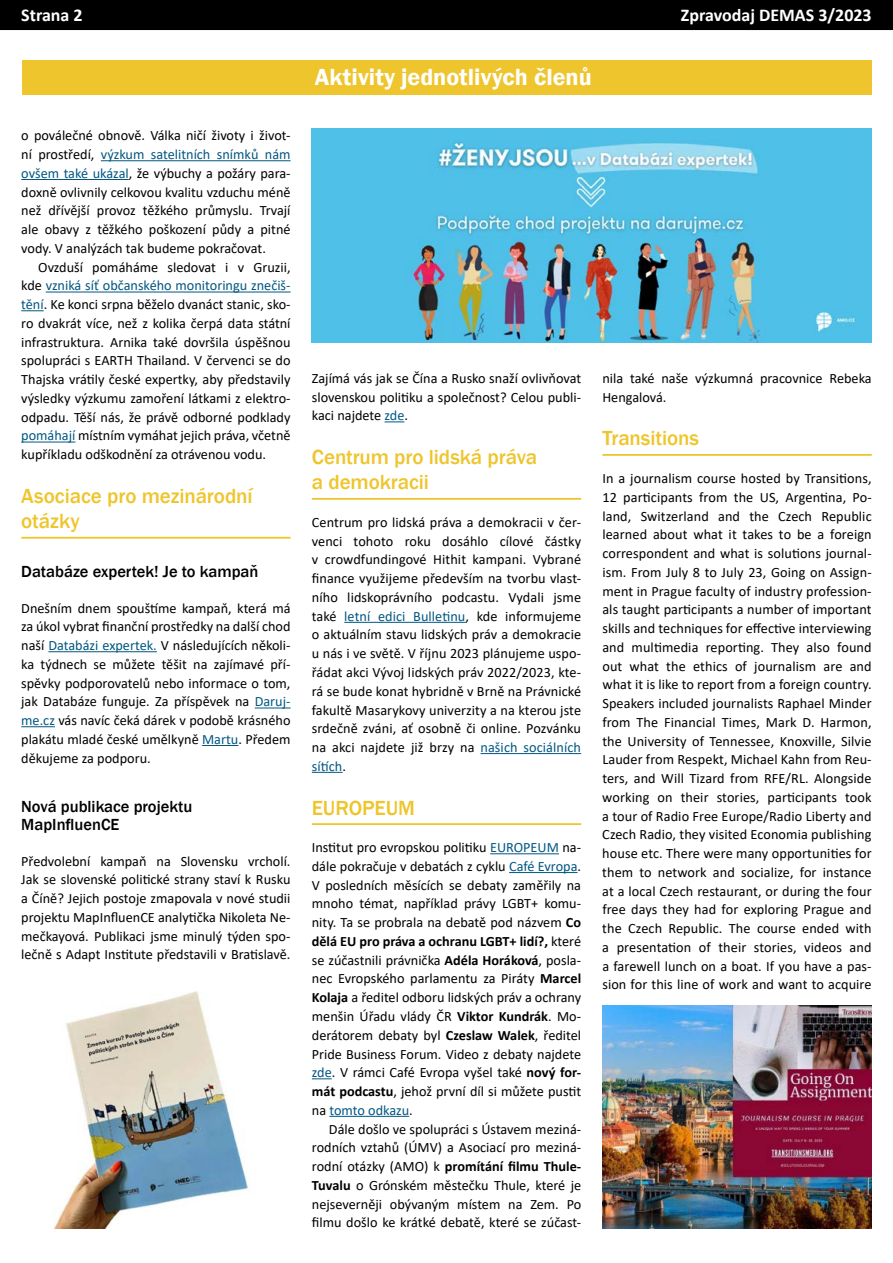
<style>
.page{position:relative;width:893px;height:1263px;background:#fff}
.page>*{position:absolute;margin:0;border:0;box-sizing:border-box;transform-origin:0 0}
.t1{font:600 24px "Franklin Gothic";color:#fff}
.t2{font:500 21px/25.2px "Franklin Gothic";letter-spacing:-.005em;color:#eec52c}
.t3{font:700 18px "Calibri";color:#fff}
.t4{font:500 16.5px/18.8px "Franklin Gothic";color:#000}
.t5{font:14.25px/18.8px "Calibri";color:#000;text-align:justify}
.s1{color:#015782}
.s2{font-weight:700}
</style>
<div class="page">
<div style="left:1px;top:1px;width:891px;height:28px;background:#000"></div>
<div style="left:0;top:0;width:893px;height:30px;border:2px solid #000"></div>
<hr style="left:101px;top:160px;width:190px;height:1px;background:#015782">
<hr style="left:21px;top:179px;width:108px;height:1px;background:#015782">
<hr style="left:46px;top:292px;width:245px;height:1px;background:#015782">
<svg style="left:21px;top:310px;width:23px;height:1px"></svg>
<hr style="left:21px;top:442px;width:54px;height:1px;background:#015782">
<hr style="left:21px;top:537px;width:270px;height:2px;background:#eec52c">
<hr style="left:48px;top:651px;width:109px;height:1px;background:#015782">
<hr style="left:255px;top:707px;width:36px;height:1px;background:#015782">
<hr style="left:21px;top:726px;width:34px;height:1px;background:#015782">
<hr style="left:202px;top:745px;width:36px;height:1px;background:#015782">
<svg style="left:385px;top:421px;width:19px;height:1px"></svg>
<hr style="left:312px;top:498px;width:269px;height:2px;background:#eec52c">
<hr style="left:344px;top:622px;width:122px;height:1px;background:#015782">
<hr style="left:481px;top:753px;width:100px;height:1px;background:#015782">
<hr style="left:312px;top:772px;width:31px;height:1px;background:#015782">
<hr style="left:312px;top:823px;width:269px;height:2px;background:#eec52c">
<hr style="left:490px;top:853px;width:69px;height:1px;background:#015782">
<hr style="left:509px;top:872px;width:69px;height:1px;background:#015782">
<svg style="left:312px;top:1078px;width:20px;height:1px"></svg>
<hr style="left:329px;top:1116px;width:80px;height:1px;background:#015782">
<hr style="left:602px;top:454px;width:270px;height:2px;background:#eec52c">
<div style="left:22px;top:60px;width:850px;height:34px;background:#eec52c"></div>
<img style="left:312px;top:128px;width:560px;height:214px">
<img style="left:602px;top:1006px;width:270px;height:223px">
<img style="left:53px;top:991px;width:195px;height:238px">
<p class="t3" style="left:21px;top:3px;width:63px">Strana 2</p>
<p class="t3" style="left:681px;top:3px;width:192px">Zpravodaj DEMAS 3/2023</p>
<p class="t5" style="left:21px;top:126px;width:271px">o poválečné obnově. Válka ničí životy i život&shy;ní prostředí, <span class="s1">výzkum satelitních snímků nám ovšem také ukázal</span>, že výbuchy a požáry para&shy;doxně ovlivnily celkovou kvalitu vzduchu méně než dřívější provoz těžkého průmyslu. Trvají ale obavy z těžkého poškození půdy a pitné vody. V analýzách tak budeme pokračovat.</p>
<p class="t5" style="left:21px;top:257px;width:271px;text-indent:17px">Ovzduší pomáháme sledovat i v Gruzii, kde <span class="s1">vzniká síť občanského monitoringu znečiš&shy;tění</span>. Ke konci srpna běželo dvanáct stanic, sko&shy;ro dvakrát více, než z kolika čerpá data státní infrastruktura. Arnika také dovršila úspěšnou spolupráci s EARTH Thailand. V červenci se do Thajska vrátily české expertky, aby představily výsledky výzkumu zamoření látkami z elektro&shy;odpadu. Těší nás, že právě odborné podklady <span class="s1">pomáhají</span> místním vymáhat jejich práva, včetně kupříkladu odškodnění za otrávenou vodu.</p>
<h2 class="t2" style="left:21px;top:484px;width:233px">Asociace pro mezinárodní otázky</h2>
<p class="t4" style="left:21px;top:563px;width:239px">Databáze expertek! Je to kampaň</p>
<p class="t5" style="left:21px;top:598px;width:271px">Dnešním dnem spouštíme kampaň, která má za úkol vybrat finanční prostředky na další chod naší <span class="s1">Databázi expertek.</span> V následujících několi&shy;ka týdnech se můžete těšit na zajímavé pří&shy;spěvky podporovatelů nebo informace o tom, jak Databáze funguje. Za příspěvek na <span class="s1">Daruj&shy;me.cz</span> vás navíc čeká dárek v podobě krásného plakátu mladé české umělkyně <span class="s1">Martu</span>. Předem děkujeme za podporu.</p>
<p class="t4" style="left:21px;top:797px;width:173px">Nová publikace projektu<br>MapInfluenCE</p>
<p class="t5" style="left:21px;top:851px;width:271px">Předvolební kampaň na Slovensku vrcholí.<br>Jak se slovenské politické strany staví k Rusku a Číně? Jejich postoje zmapovala v nové studii projektu MapInfluenCE analytička Nikoleta Ne&shy;mečkayová. Publikaci jsme minulý týden spo&shy;lečně s Adapt Institute představili v Bratislavě.</p>
<h1 class="t1" style="left:315px;top:62px;width:278px">Aktivity jednotlivých členů</h1>
<p class="t5" style="left:312px;top:368px;width:271px">Zajímá vás jak se Čína a Rusko snaží ovlivňovat slovenskou politiku a společnost? Celou publi&shy;kaci najdete <span class="s1">zde</span>.</p>
<h2 class="t2" style="left:312px;top:445px;width:227px">Centrum pro lidská práva a demokracii</h2>
<p class="t5" style="left:312px;top:512px;width:271px">Centrum pro lidská práva a demokracii v čer&shy;venci tohoto roku dosáhlo cílové částky v crowdfundingové Hithit kampani. Vybrané finance využijeme především na tvorbu vlast&shy;ního lidskoprávního podcastu. Vydali jsme také <span class="s1">letní edici Bulletinu</span>, kde informujeme o aktuálním stavu lidských práv a demokracie u nás i ve světě. V říjnu 2023 plánujeme uspo&shy;řádat akci Vývoj lidských práv 2022/2023, kte&shy;rá se bude konat hybridně v Brně na Právnické fakultě Masarykovy univerzity a na kterou jste srdečně zváni, ať osobně či online. Pozvánku na akci najdete již brzy na <span class="s1">našich sociálních sítích</span>.</p>
<h2 class="t2" style="left:312px;top:795px;width:105px">EUROPEUM</h2>
<p class="t5" style="left:312px;top:838px;width:271px">Institut pro evropskou politiku <span class="s1">EUROPEUM</span> na&shy;dále pokračuje v debatách z cyklu <span class="s1">Café Evropa</span>.<br>V posledních měsících se debaty zaměřily na mnoho témat, například právy LGBT+ komu&shy;nity. Ta se probrala na debatě pod názvem <span class="s2">Co dělá EU pro práva a ochranu LGBT+ lidí?,</span> které se zúčastnili právnička <span class="s2">Adéla Horáková</span>, posla&shy;nec Evropského parlamentu za Piráty <span class="s2">Marcel Kolaja</span> a ředitel odboru lidských práv a ochrany menšin Úřadu vlády ČR <span class="s2">Viktor Kundrák</span>. Mo&shy;derátorem debaty byl <span class="s2">Czeslaw Walek</span>, ředitel Pride Business Forum. Video z debaty najdete <span class="s1">zde</span>. V rámci Café Evropa vyšel také <span class="s2">nový for&shy;mát podcastu</span>, jehož první díl si můžete pustit na <span class="s1">tomto odkazu</span>.</p>
<p class="t5" style="left:312px;top:1119px;width:271px;text-indent:17px">Dále došlo ve spolupráci s Ústavem meziná&shy;rodních vztahů (ÚMV) a Asociací pro meziná&shy;rodní otázky (AMO) k <span class="s2">promítání filmu Thule-Tuvalu</span> o Grónském městečku Thule, které je nejseverněji obývaným místem na Zem. Po filmu došlo ke krátké debatě, které se zúčast-</p>
<p class="t5" style="left:602px;top:368px;width:271px">nila také naše výzkumná pracovnice Rebeka<br>Hengalová.</p>
<h2 class="t2" style="left:602px;top:426px;width:98px">Transitions</h2>
<p class="t5" style="left:602px;top:468px;width:271px">In a journalism course hosted by Transitions, 12 participants from the US, Argentina, Po&shy;land, Switzerland and the Czech Republic learned about what it takes to be a foreign correspondent and what is solutions journal&shy;ism. From July 8 to July 23, Going on Assign&shy;ment in Prague faculty of industry profession&shy;als taught participants a number of important skills and techniques for effective interviewing and multimedia reporting. They also found out what the ethics of journalism are and what it is like to report from a foreign country.<br>Speakers included journalists Raphael Minder from The Financial Times, Mark D. Harmon, the University of Tennessee, Knoxville, Silvie Lauder from Respekt, Michael Kahn from Reu&shy;ters, and Will Tizard from RFE/RL. Alongside working on their stories, participants took a tour of Radio Free Europe/Radio Liberty and Czech Radio, they visited Economia publishing house etc. There were many opportunities for them to network and socialize, for instance at a local Czech restaurant, or during the four free days they had for exploring Prague and the Czech Republic. The course ended with a presentation of their stories, videos and a farewell lunch on a boat. If you have a pas&shy;sion for this line of work and want to acquire</p>
</div>
